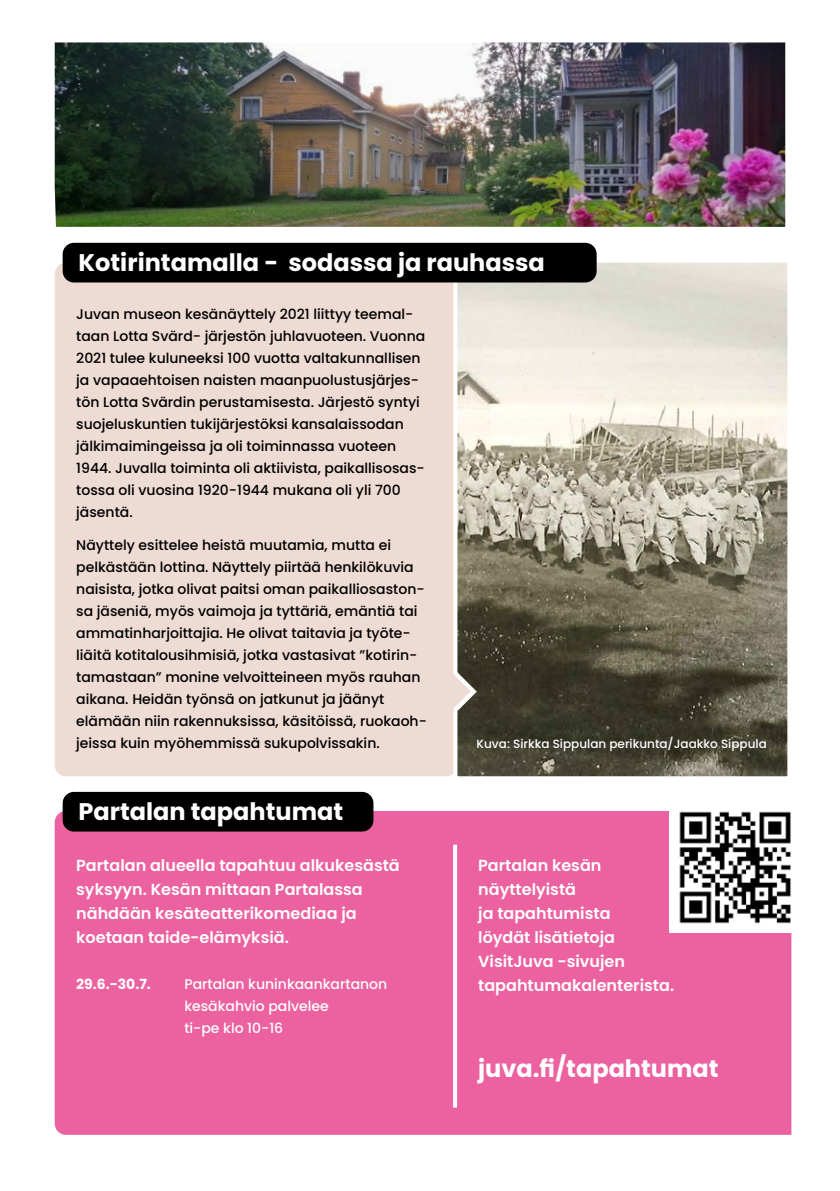
<style>
.page{position:relative;width:840px;height:1191px;background:#fff}
.page>*{position:absolute;margin:0;border:0;box-sizing:border-box;transform-origin:0 0}
.t1{font:700 24px "Poppins";color:#fff}
.t2{font:600 16px/24px "Poppins";color:#fff}
.t3{font:500 14px/22px "Poppins";color:#000}
.t4{font:500 14px/22px "Poppins";color:#fff}
.t5{font:700 14px "Poppins";color:#fff}
.t6{font:500 12px "Poppins";color:#fff}
</style>
<div class="page">
<div style="left:55px;top:263px;width:402px;height:513px;background:#eedbd4;border-radius:11px"></div>
<svg style="left:451px;top:257px;width:337px;height:520px;background:#a09c8c"></svg>
<div style="left:55px;top:811px;width:735px;height:323px;background:#ec619f"></div>
<div style="left:63px;top:792px;width:310px;height:39px;background:#000;border-radius:11px"></div>
<div style="left:63px;top:243px;width:533px;height:39px;background:#000;border-radius:11px"></div>
<img style="left:55px;top:42px;width:729px;height:185px">
<img style="left:669px;top:811px;width:122px;height:121px">
<svg style="left:451px;top:672px;width:25px;height:38px"></svg>
<hr style="left:453px;top:844px;width:4px;height:263px;background:#fff">
<h1 class="t1" style="left:78px;top:249px;width:467px">Kotirintamalla - sodassa ja rauhassa</h1>
<p class="t3" style="left:76px;top:303px;width:350px">Juvan museon kesänäyttely 2021 liittyy teemal&shy;taan Lotta Svärd- järjestön juhlavuoteen. Vuonna 2021 tulee kuluneeksi 100 vuotta valtakunnallisen ja vapaaehtoisen naisten maanpuolustusjärjes&shy;tön Lotta Svärdin perustamisesta. Järjestö syntyi suojeluskuntien tukijärjestöksi kansalaissodan jälkimaimingeissa ja oli toiminnassa vuoteen 1944. Juvalla toiminta oli aktiivista, paikallisosas&shy;tossa oli vuosina 1920-1944 mukana oli yli 700 jäsentä.</p>
<p class="t3" style="left:76px;top:534px;width:352px">Näyttely esittelee heistä muutamia, mutta ei pelkästään lottina. Näyttely piirtää henkilökuvia naisista, jotka olivat paitsi oman paikalliosaston&shy;sa jäseniä, myös vaimoja ja tyttäriä, emäntiä tai ammatinharjoittajia. He olivat taitavia ja työte&shy;liäitä kotitalousihmisiä, jotka vastasivat ”kotirin&shy;tamastaan” monine velvoitteineen myös rauhan aikana. Heidän työnsä on jatkunut ja jäänyt elämään niin rakennuksissa, käsitöissä, ruokaoh&shy;jeissa kuin myöhemmissä sukupolvissakin.</p>
<h1 class="t1" style="left:78px;top:797px;width:266px">Partalan tapahtumat</h1>
<p class="t2" style="left:76px;top:853px;width:325px">Partalan alueella tapahtuu alkukesästä syksyyn. Kesän mittaan Partalassa nähdään kesäteatterikomediaa ja koetaan taide-elämyksiä.</p>
<p class="t5" style="left:76px;top:976px;width:76px">29.6.-30.7.</p>
<p class="t4" style="left:184px;top:973px;width:204px">Partalan kuninkaankartanon kesäkahvio palvelee<br>ti-pe klo 10-16</p>
<p class="t6" style="left:476px;top:737px;width:291px">Kuva: Sirkka Sippulan perikunta/Jaakko Sippula</p>
<p class="t2" style="left:478px;top:853px;width:197px">Partalan kesän näyttelyistä<br>ja tapahtumista<br>löydät lisätietoja<br>VisitJuva -sivujen tapahtumakalenterista.</p>
<h1 class="t1" style="left:478px;top:1055px;width:242px">juva.fi/tapahtumat</h1>
</div>
